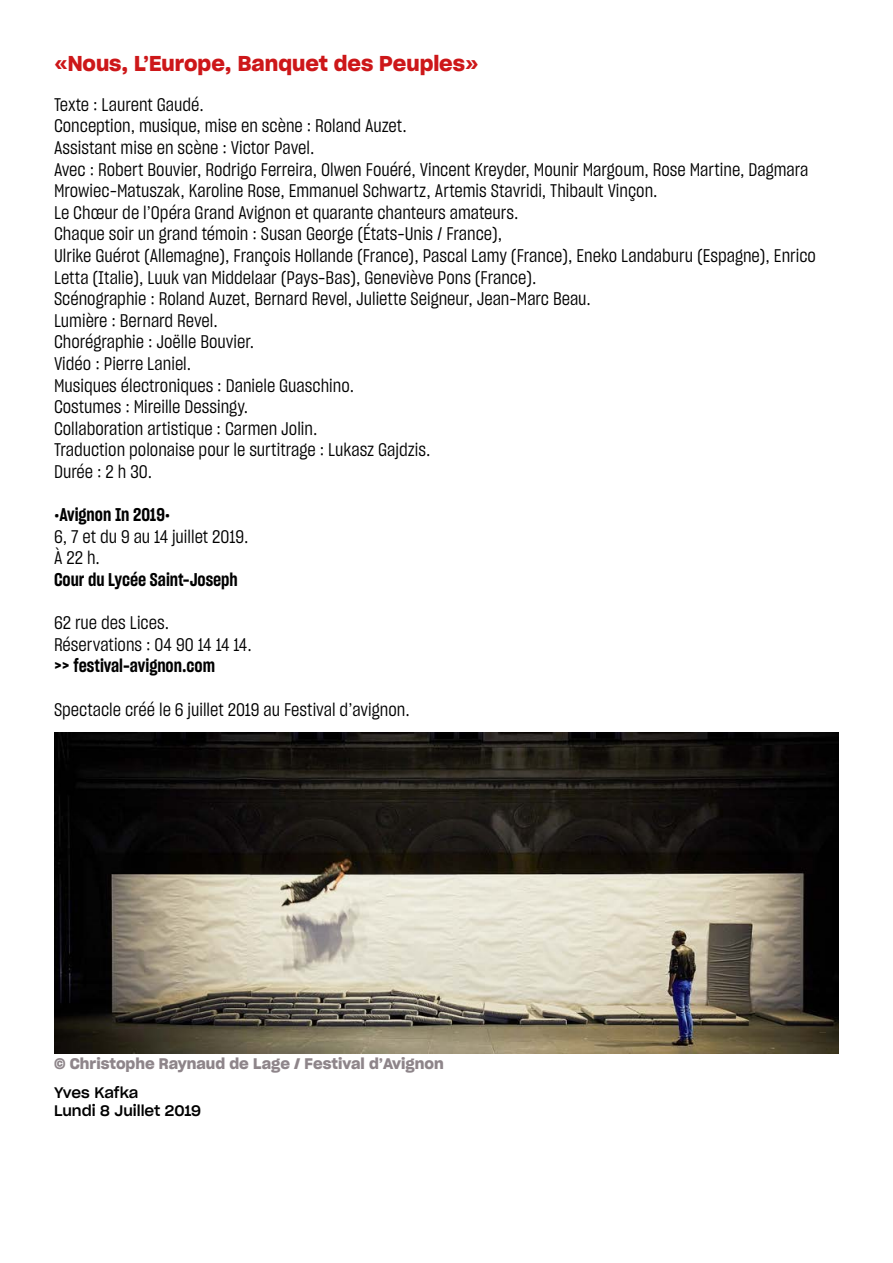
<style>
.page{position:relative;width:893px;height:1263px;background:#fff}
.page>*{position:absolute;margin:0;border:0;box-sizing:border-box;transform-origin:0 0}
.t1{font:21px "Sharp Grotesk Semi Bold 20";color:#cd1719}
.t2{font:18px/21.6px "Sharp Grotesk Book 15";color:#000}
.t3{font:18px "Sharp Grotesk Semi Bold 15";color:#000}
.t4{font:15px "Sharp Grotesk Semi Bold 20";color:#8e858a}
.t5{font:15px/18px "Sharp Grotesk Medium 20";color:#000}
</style>
<div class="page">
<img style="left:54px;top:733px;width:785px;height:320px">
<p class="t1" style="left:54px;top:46px;width:426px">«Nous, L’Europe, Banquet des Peuples»</p>
<p class="t2" style="left:54px;top:93px;width:763px">Texte : Laurent Gaudé.<br>Conception, musique, mise en scène : Roland Auzet.<br>Assistant mise en scène : Victor Pavel.<br>Avec : Robert Bouvier, Rodrigo Ferreira, Olwen Fouéré, Vincent Kreyder, Mounir Margoum, Rose Martine, Dagmara Mrowiec-Matuszak, Karoline Rose, Emmanuel Schwartz, Artemis Stavridi, Thibault Vinçon.<br>Le Chœur de l’Opéra Grand Avignon et quarante chanteurs amateurs.<br>Chaque soir un grand témoin : Susan George (États-Unis / France),<br>Ulrike Guérot (Allemagne), François Hollande (France), Pascal Lamy (France), Eneko Landaburu (Espagne), Enrico Letta (Italie), Luuk van Middelaar (Pays-Bas), Geneviève Pons (France).<br>Scénographie : Roland Auzet, Bernard Revel, Juliette Seigneur, Jean-Marc Beau.<br>Lumière : Bernard Revel.<br>Chorégraphie : Joëlle Bouvier.<br>Vidéo : Pierre Laniel.<br>Musiques électroniques : Daniele Guaschino.<br>Costumes : Mireille Dessingy.<br>Collaboration artistique : Carmen Jolin.<br>Traduction polonaise pour le surtitrage : Lukasz Gajdzis.<br>Durée : 2 h 30.</p>
<p class="t3" style="left:54px;top:502px;width:118px">•Avignon In 2019•</p>
<p class="t2" style="left:54px;top:525px;width:196px">6, 7 et du 9 au 14 juillet 2019.<br>À 22 h.</p>
<p class="t3" style="left:54px;top:567px;width:185px">Cour du Lycée Saint-Joseph</p>
<p class="t2" style="left:54px;top:611px;width:199px">62 rue des Lices.<br>Réservations : 04 90 14 14 14.</p>
<p class="t3" style="left:54px;top:653px;width:163px">&gt;&gt; festival-avignon.com</p>
<p class="t2" style="left:54px;top:698px;width:357px">Spectacle créé le 6 juillet 2019 au Festival d’avignon.</p>
<p class="t4" style="left:54px;top:1051px;width:391px">© Christophe Raynaud de Lage / Festival d’Avignon</p>
<p class="t5" style="left:54px;top:1082px;width:149px">Yves Kafka<br>Lundi 8 Juillet 2019</p>
</div>
